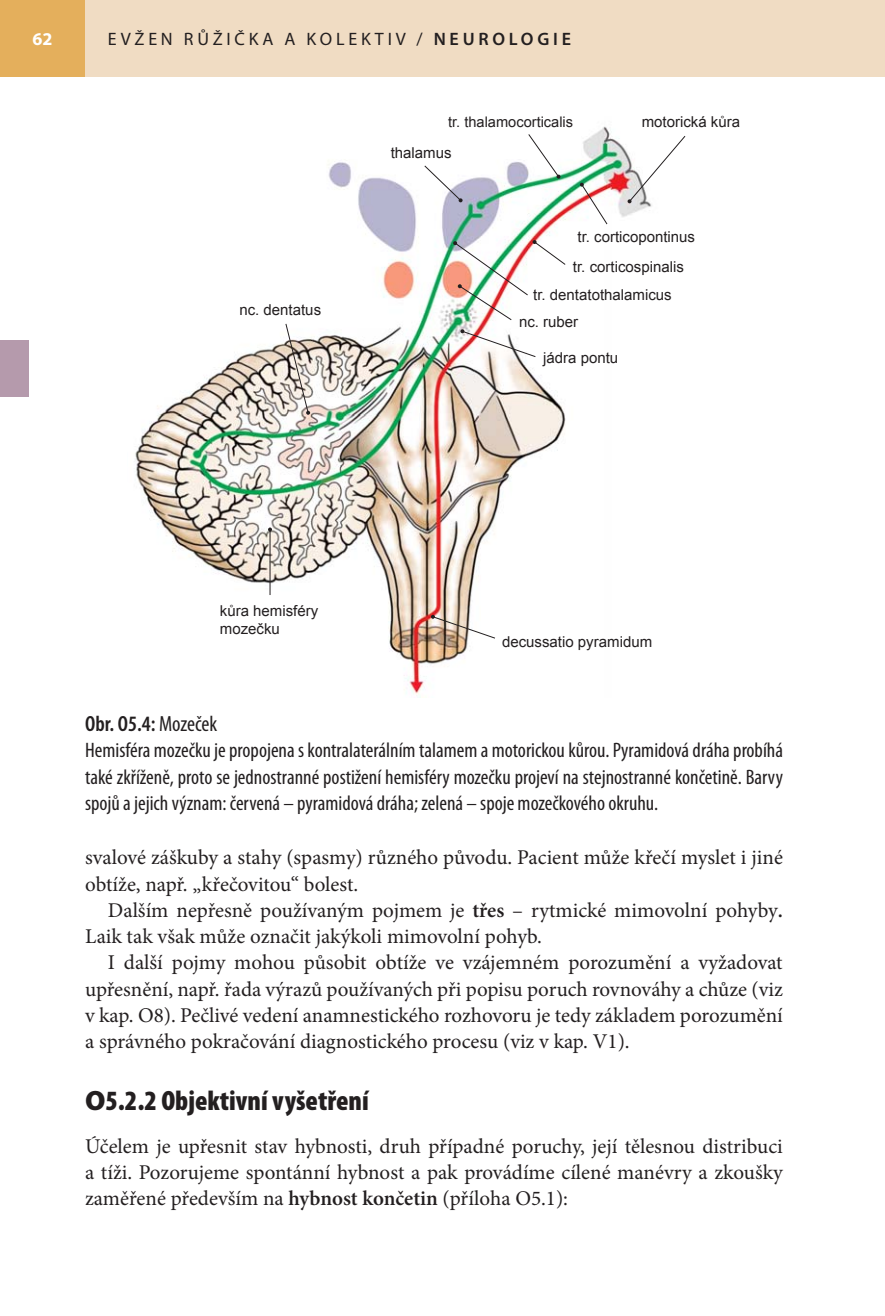
<style>
.page{position:relative;width:885px;height:1316px;background:#fff}
.page>*{position:absolute;margin:0;border:0;box-sizing:border-box;transform-origin:0 0}
.t1{font:900 condensed 28px "Myriad Pro";color:#231f20}
.t2{font:600 condensed 22px "Myriad Pro";color:#231f20}
.t3{font:21px/26.2px "Minion Pro";color:#231f20}
.t4{font:condensed 21px/26.2px "Myriad Pro";color:#231f20;text-align:justify}
.t5{font:18px "Myriad Pro";letter-spacing:.21em;color:#231f20}
.t6{font:700 18px "Myriad Pro";color:#fff}
.t7{font:15px/18px "Arial";color:#231f20}
.t8{font:14.6px "Arial";color:#231f20}
.s1{font-weight:600}
.s2{font-weight:400}
.s3{font-stretch:normal}
</style>
<div class="page">
<div style="left:0;top:0;width:85px;height:77px;background:#e4af5c"></div>
<div style="left:85px;top:0;width:799px;height:77px;background:#f0dcc3"></div>
<div style="left:0;top:340px;width:28px;height:57px;background:#b59aac"></div>
<img style="left:135px;top:126px;width:517px;height:571px">
<hr style="left:269px;top:529px;width:1px;height:66px;background:#231f20">
<svg style="left:268px;top:527px;width:4px;height:4px"></svg>
<svg style="left:285px;top:323px;width:25px;height:92px"></svg>
<svg style="left:423px;top:164px;width:39px;height:38px"></svg>
<svg style="left:527px;top:133px;width:33px;height:46px"></svg>
<svg style="left:627px;top:135px;width:59px;height:68px"></svg>
<svg style="left:579px;top:183px;width:29px;height:42px"></svg>
<svg style="left:453px;top:240px;width:113px;height:81px"></svg>
<svg style="left:460px;top:329px;width:76px;height:29px"></svg>
<svg style="left:431px;top:614px;width:65px;height:25px"></svg>
<p class="t6" style="left:33px;top:32px;width:21px">62</p>
<p class="t5" style="left:108px;top:32px;width:464px">EVŽEN RŮŽIČKA A KOLEKTIV / <span class="s1">NEUROLOGIE</span></p>
<p class="t8" style="left:448px;top:114px;width:126px">tr. thalamocorticalis</p>
<p class="t7" style="left:641px;top:113px;width:100px">motorická kůra</p>
<p class="t7" style="left:390px;top:144px;width:62px">thalamus</p>
<p class="t7" style="left:577px;top:228px;width:119px">tr. corticopontinus</p>
<p class="t7" style="left:573px;top:258px;width:112px">tr. corticospinalis</p>
<p class="t7" style="left:239px;top:301px;width:83px">nc. dentatus</p>
<p class="t7" style="left:220px;top:601px;width:100px">kůra hemisféry mozečku</p>
<p class="t7" style="left:533px;top:285px;width:140px">tr. dentatothalamicus</p>
<p class="t7" style="left:519px;top:313px;width:61px">nc. ruber</p>
<p class="t7" style="left:543px;top:348px;width:77px">jádra pontu</p>
<p class="t7" style="left:502px;top:632px;width:152px">decussatio pyramidum</p>
<p class="t2" style="left:85px;top:715px;width:134px">Obr. O5.4: <span class="s2">Mozeček</span></p>
<p class="t4" style="left:85px;top:739px;width:699px">Hemisféra mozečku je propojena s kontralaterálním talamem a motorickou kůrou. Pyramidová dráha probíhá také zkříženě, proto se jednostranné postižení hemisféry mozečku projeví na stejnostranné končetině. Barvy spojů a jejich význam: červená – pyramidová dráha; zelená – spoje mozečkového okruhu.</p>
<p class="t3" style="left:85px;top:846px;width:699px">svalové záškuby a stahy (spasmy) různého původu. Pacient může křečí myslet i jiné obtíže, např. „křečovitou“ bolest.</p>
<p class="t3" style="left:85px;top:898px;width:699px;text-indent:23px">Dalším nepřesně používaným pojmem je <span class="s1">třes</span> – rytmické mimovolní pohyby<span class="s1">.<br></span>Laik tak však může označit jakýkoli mimovolní pohyb.</p>
<p class="t3" style="left:85px;top:951px;width:699px;text-align:justify;text-indent:23px">I další pojmy mohou působit obtíže ve vzájemném porozumění a vyžadovat upřesnění, např. řada výrazů používaných při popisu poruch rovnováhy a chůze (viz v kap. O8). Pečlivé vedení anamnestického rozhovoru je tedy základem porozumění a správného pokračování diagnostického procesu (viz v kap. V1).</p>
<h1 class="t1" style="left:85px;top:1090px;width:285px"><span class="s3">O</span>5.2.2 Objektivní vyšetření</h1>
<p class="t3" style="left:85px;top:1134px;width:699px;text-align:justify">Účelem je upřesnit stav hybnosti, druh případné poruchy, její tělesnou distribuci a tíži. Pozorujeme spontánní hybnost a pak provádíme cílené manévry a zkoušky zaměřené především na <span class="s1">hybnost končetin</span> (příloha O5.1):</p>
</div>
